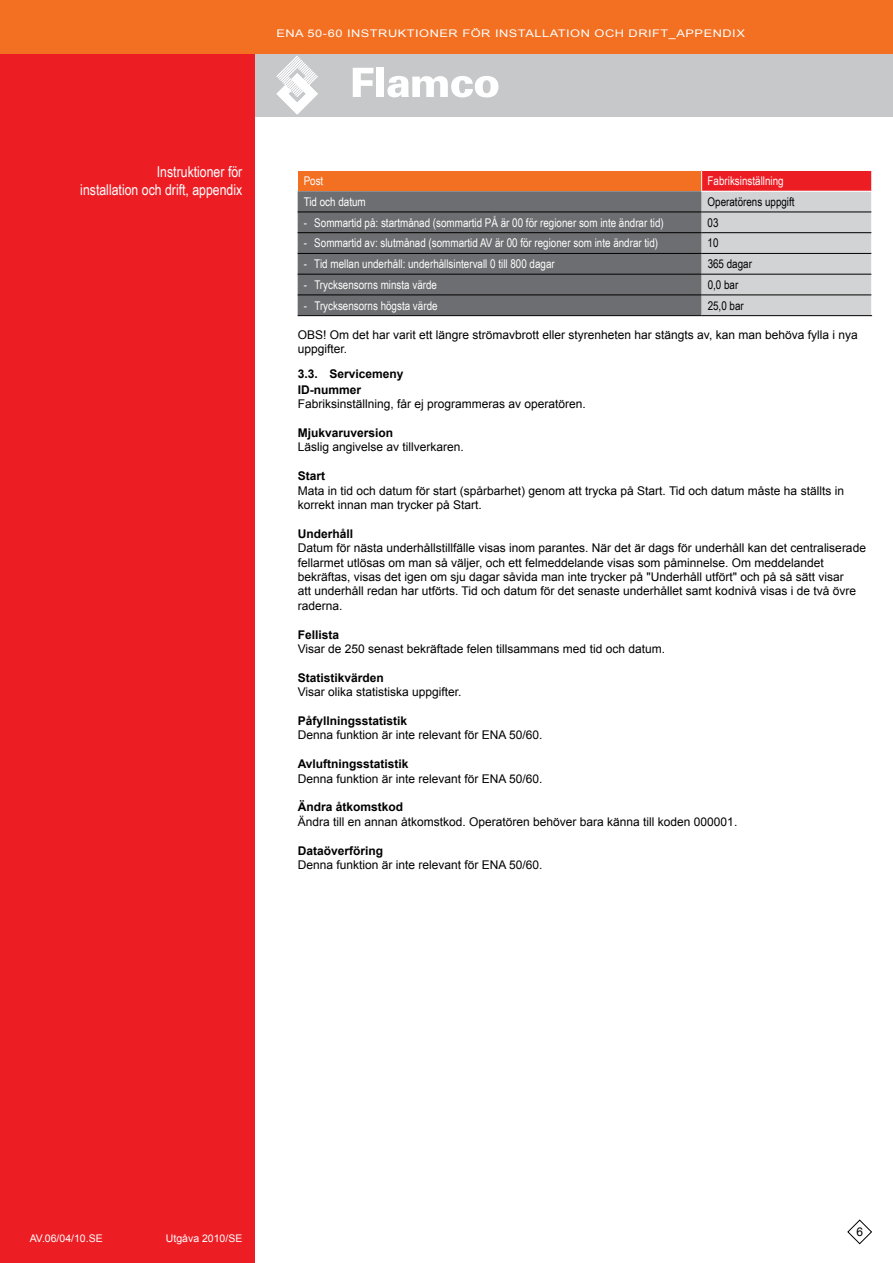
<style>
.page{position:relative;width:893px;height:1263px;background:#fff}
.page>*{position:absolute;margin:0;border:0;box-sizing:border-box;transform-origin:0 0}
.t1{font:15px/18px "Arial Narrow";color:#fff;text-align:right}
.t2{font:12px/14.4px "Arial";color:#000}
.t3{font:12px "Arial Narrow";color:#fff}
.t4{font:700 12px/15.5px "Arial";color:#000}
.t5{font:12px "Arial Narrow";color:#000}
.t6{font:10.5px "Arial";letter-spacing:.04em;color:#fff;scale:1.22 1}
.t7{font:10.5px "Arial";letter-spacing:.04em;color:#fff}
.t8{font:10.5px "Arial";color:#fff}
</style>
<div class="page">
<div style="left:0;top:53px;width:893px;height:64px;background:#c7c8ca"></div>
<div style="left:0;top:0;width:255px;height:1263px;background:#ed1d24"></div>
<svg style="left:847px;top:1219px;width:25px;height:25px"></svg>
<div style="left:0;top:0;width:893px;height:53px;background:#f36f21"></div>
<svg style="left:276px;top:56px;width:42px;height:59px"></svg>
<svg style="left:353px;top:68px;width:20px;height:29px"></svg>
<div style="left:376px;top:68px;width:8px;height:29px;background:#fff"></div>
<svg style="left:387px;top:76px;width:111px;height:21px"></svg>
<div style="left:298px;top:170px;width:404px;height:21px;background:#f36f21"></div>
<div style="left:298px;top:191px;width:403px;height:124px;background:#6d6e71"></div>
<hr style="left:298px;top:170px;width:404px;height:1px;background:#fff">
<svg style="left:701px;top:171px;width:171px;height:145px;background:#d1b5b7"></svg>
<hr style="left:701px;top:191px;width:171px;height:1px;background:#fff">
<hr style="left:298px;top:315px;width:404px;height:1px;background:#000">
<hr style="left:298px;top:212px;width:404px;height:1px;background:#000">
<hr style="left:702px;top:212px;width:169px;height:1px;background:#000">
<hr style="left:298px;top:232px;width:404px;height:1px;background:#000">
<hr style="left:702px;top:232px;width:169px;height:1px;background:#000">
<hr style="left:298px;top:253px;width:404px;height:1px;background:#000">
<hr style="left:702px;top:253px;width:169px;height:1px;background:#000">
<hr style="left:298px;top:274px;width:404px;height:1px;background:#000">
<hr style="left:702px;top:274px;width:169px;height:1px;background:#000">
<hr style="left:298px;top:294px;width:404px;height:1px;background:#000">
<hr style="left:702px;top:294px;width:169px;height:1px;background:#000">
<p class="t6" style="left:276px;top:27px;width:385px">ENA 50-60 INSTRUKTIONER FÖR INSTALLATION OCH DRIFT_APPENDIX</p>
<p class="t1" style="left:80px;top:162px;width:164px">Instruktioner för<br>installation och drift, appendix</p>
<p class="t3" style="left:304px;top:172px;width:21px">Post</p>
<p class="t3" style="left:708px;top:172px;width:78px">Fabriksinställning</p>
<p class="t3" style="left:304px;top:193px;width:64px">Tid och datum</p>
<p class="t5" style="left:708px;top:193px;width:88px">Operatörens uppgift</p>
<p class="t3" style="left:304px;top:214px;width:362px">- Sommartid på: startmånad (sommartid PÅ är 00 för regioner som inte ändrar tid)</p>
<p class="t5" style="left:708px;top:214px;width:12px">03</p>
<p class="t3" style="left:304px;top:234px;width:356px">- Sommartid av: slutmånad (sommartid AV är 00 för regioner som inte ändrar tid)</p>
<p class="t5" style="left:708px;top:234px;width:12px">10</p>
<p class="t3" style="left:304px;top:255px;width:253px">- Tid mellan underhåll: underhållsintervall 0 till 800 dagar</p>
<p class="t5" style="left:708px;top:255px;width:46px">365 dagar</p>
<p class="t3" style="left:304px;top:276px;width:135px">- Trycksensorns minsta värde</p>
<p class="t5" style="left:708px;top:276px;width:32px">0,0 bar</p>
<p class="t3" style="left:304px;top:297px;width:135px">- Trycksensorns högsta värde</p>
<p class="t5" style="left:708px;top:297px;width:38px">25,0 bar</p>
<p class="t2" style="left:298px;top:327px;width:562px">OBS! Om det har varit ett längre strömavbrott eller styrenheten har stängts av, kan man behöva fylla i nya uppgifter.</p>
<p class="t4" style="left:298px;top:367px;width:107px">3.3. Servicemeny<br>ID-nummer</p>
<p class="t2" style="left:298px;top:397px;width:290px">Fabriksinställning, får ej programmeras av operatören.</p>
<p class="t4" style="left:298px;top:425px;width:97px">Mjukvaruversion</p>
<p class="t2" style="left:298px;top:440px;width:168px">Läslig angivelse av tillverkaren.</p>
<p class="t4" style="left:298px;top:469px;width:29px">Start</p>
<p class="t2" style="left:298px;top:483px;width:548px">Mata in tid och datum för start (spårbarhet) genom att trycka på Start. Tid och datum måste ha ställts in korrekt innan man trycker på Start.</p>
<p class="t4" style="left:298px;top:526px;width:57px">Underhåll</p>
<p class="t2" style="left:298px;top:541px;width:570px">Datum för nästa underhållstillfälle visas inom parantes. När det är dags för underhåll kan det centraliserade fellarmet utlösas om man så väljer, och ett felmeddelande visas som påminnelse. Om meddelandet bekräftas, visas det igen om sju dagar såvida man inte trycker på "Underhåll utfört" och på så sätt visar<br>att underhåll redan har utförts. Tid och datum för det senaste underhållet samt kodnivå visas i de två övre raderna.</p>
<p class="t4" style="left:298px;top:627px;width:43px">Fellista</p>
<p class="t2" style="left:298px;top:642px;width:369px">Visar de 250 senast bekräftade felen tillsammans med tid och datum.</p>
<p class="t4" style="left:298px;top:670px;width:88px">Statistikvärden</p>
<p class="t2" style="left:298px;top:685px;width:165px">Visar olika statistiska uppgifter.</p>
<p class="t4" style="left:298px;top:713px;width:111px">Påfyllningsstatistik</p>
<p class="t2" style="left:298px;top:728px;width:246px">Denna funktion är inte relevant för ENA 50/60.</p>
<p class="t4" style="left:298px;top:757px;width:112px">Avluftningsstatistik</p>
<p class="t2" style="left:298px;top:771px;width:246px">Denna funktion är inte relevant för ENA 50/60.</p>
<p class="t4" style="left:298px;top:800px;width:107px">Ändra åtkomstkod</p>
<p class="t2" style="left:298px;top:814px;width:441px">Ändra till en annan åtkomstkod. Operatören behöver bara känna till koden 000001.</p>
<p class="t4" style="left:298px;top:843px;width:87px">Dataöverföring</p>
<p class="t2" style="left:298px;top:858px;width:246px">Denna funktion är inte relevant för ENA 50/60.</p>
<p class="t7" style="left:30px;top:1231px;width:74px">AV.06/04/10.SE</p>
<p class="t8" style="left:166px;top:1231px;width:78px">Utgåva 2010/SE</p>
<p class="t2" style="left:856px;top:1225px;width:8px">6</p>
</div>
